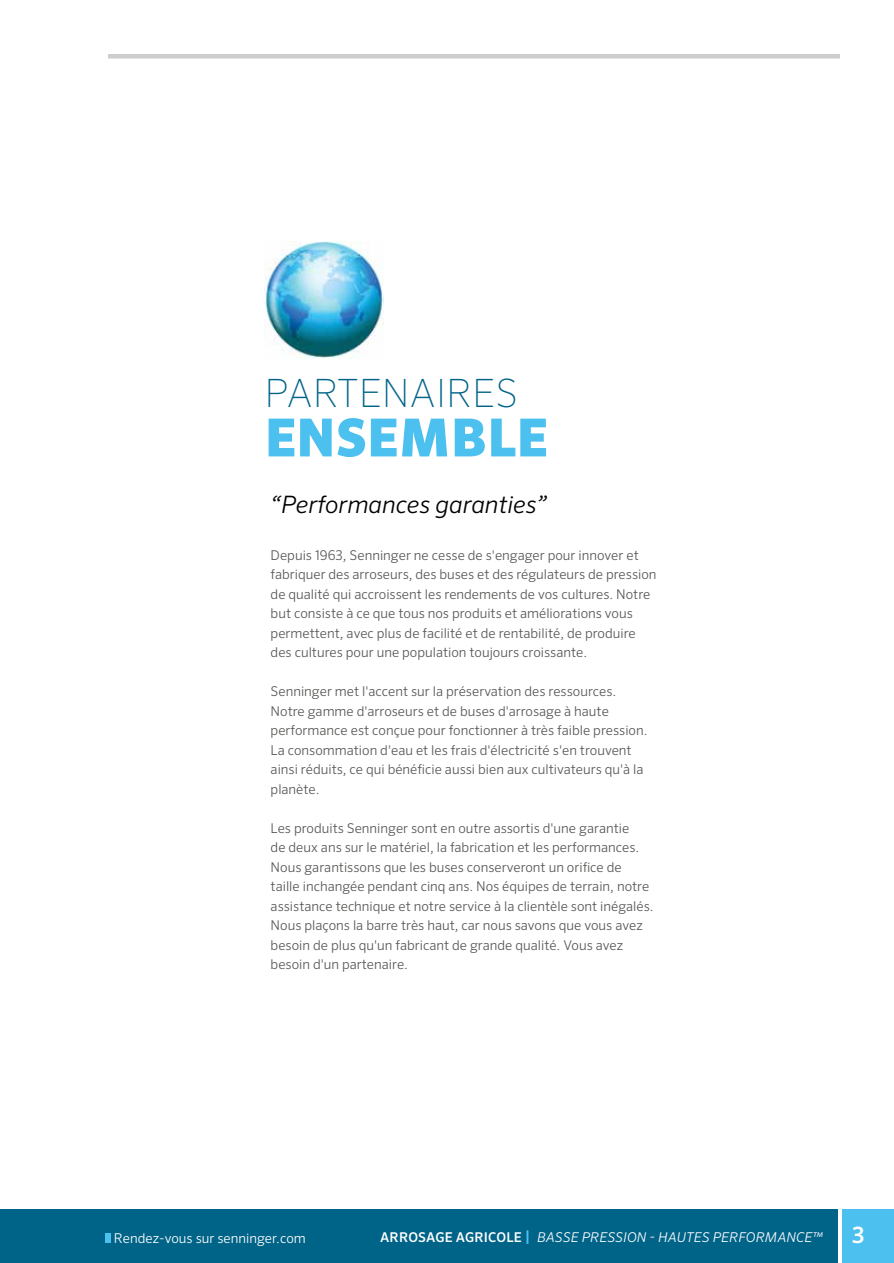
<style>
.page{position:relative;width:894px;height:1263px;background:#fff}
.page>*{position:absolute;margin:0;border:0;box-sizing:border-box;transform-origin:0 0}
.t1{font:900 52.5px "Sero Pro";letter-spacing:.01em;color:#4cc0ef}
.t2{font:100 39px "Sero Pro";letter-spacing:.01em;color:#006488}
.t3{font:italic 300 24px "Sero Pro";color:#000}
.t4{font:500 22.5px "Sero Pro";color:#fff}
.t5{font:300 13.5px/19.5px "Sero Pro";color:#585956}
.t6{font:italic 300 13.5px "Sero Pro";letter-spacing:.01em;color:#fff}
.t7{font:300 13.5px "Sero Pro";color:#fff}
.s1{font-weight:500;font-style:normal}
.s2{font-weight:500;font-style:normal;font-size:15px;color:#4cc0ef}
</style>
<div class="page">
<div style="left:841px;top:1209px;width:52px;height:54px;background:#4cc0ef"></div>
<div style="left:0;top:1209px;width:837px;height:54px;background:#006488"></div>
<div style="left:105px;top:1233px;width:6px;height:9px;background:#4cc0ef"></div>
<hr style="left:108px;top:54px;width:731px;height:4px;background:#cfcdcb">
<img style="left:264px;top:241px;width:119px;height:118px">
<h2 class="t2" style="left:265px;top:370px;width:254px">PARTENAIRES</h2>
<h1 class="t1" style="left:265px;top:405px;width:284px">ENSEMBLE</h1>
<h3 class="t3" style="left:270px;top:490px;width:278px">“Performances garanties”</h3>
<p class="t5" style="left:270px;top:545px;width:387px">Depuis 1963, Senninger ne cesse de s'engager pour innover et fabriquer des arroseurs, des buses et des régulateurs de pression de qualité qui accroissent les rendements de vos cultures. Notre but consiste à ce que tous nos produits et améliorations vous permettent, avec plus de facilité et de rentabilité, de produire des cultures pour une population toujours croissante.</p>
<p class="t5" style="left:270px;top:681px;width:378px">Senninger met l'accent sur la préservation des ressources.<br>Notre gamme d'arroseurs et de buses d'arrosage à haute performance est conçue pour fonctionner à très faible pression.<br>La consommation d'eau et les frais d'électricité s'en trouvent ainsi réduits, ce qui bénéficie aussi bien aux cultivateurs qu'à la planète.</p>
<p class="t5" style="left:270px;top:818px;width:384px">Les produits Senninger sont en outre assortis d'une garantie<br>de deux ans sur le matériel, la fabrication et les performances.<br>Nous garantissons que les buses conserveront un orifice de taille inchangée pendant cinq ans. Nos équipes de terrain, notre assistance technique et notre service à la clientèle sont inégalés.<br>Nous plaçons la barre très haut, car nous savons que vous avez besoin de plus qu'un fabricant de grande qualité. Vous avez besoin d'un partenaire.</p>
<p class="t7" style="left:114px;top:1229px;width:193px">Rendez-vous sur senninger.com</p>
<p class="t6" style="left:380px;top:1229px;width:444px"><span class="s1">ARROSAGE AGRICOLE</span> <span class="s2">|</span> BASSE PRESSION - HAUTES PERFORMANCE™</p>
<h3 class="t4" style="left:851px;top:1221px;width:14px">3</h3>
</div>
